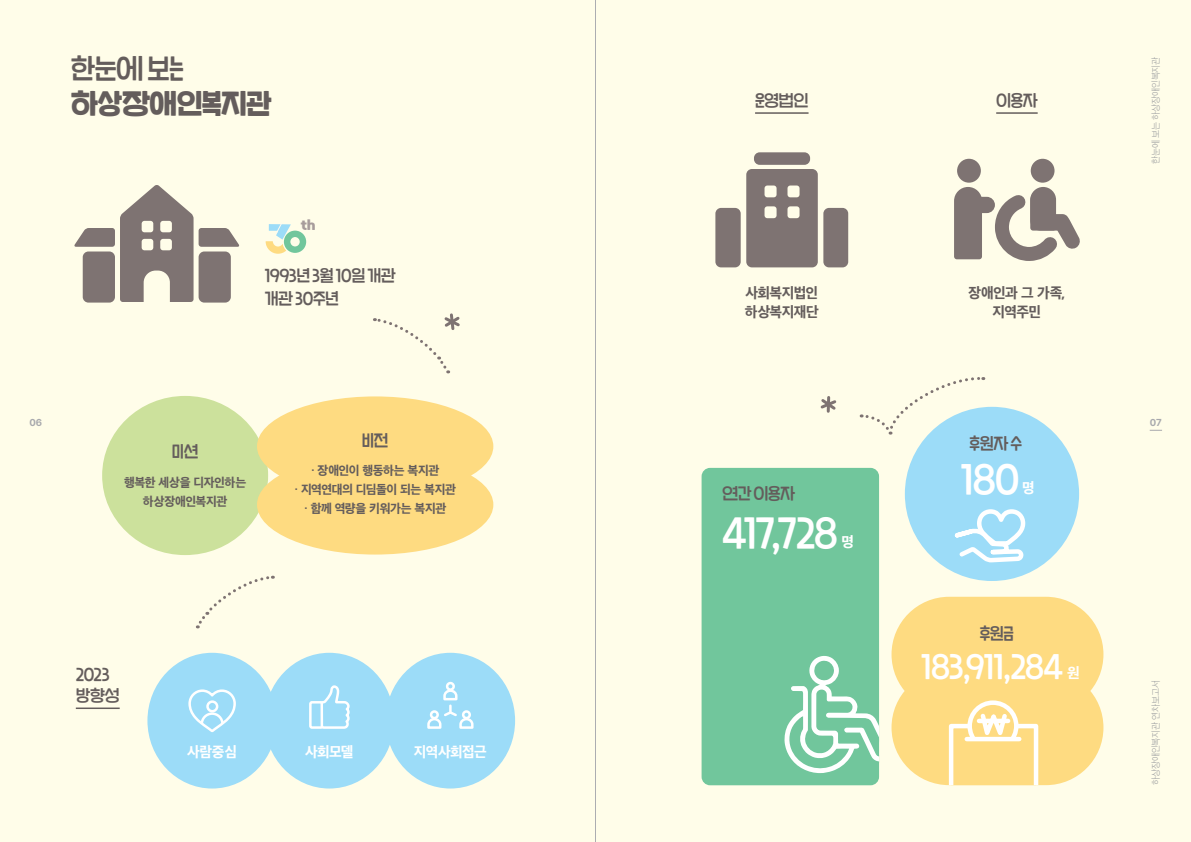
<style>
.page{position:relative;width:1191px;height:842px;background:#fffde9}
.page>*{position:absolute;margin:0;border:0;box-sizing:border-box;transform-origin:0 0}
.t1{font:40px "SD Hoyoyo 2 c Rg";letter-spacing:-.045em;color:#fff}
.t2{font:39px "SD Hoyoyo 2 c Rg";color:#fff}
.t3{font:32px "SD Hoyoyo 2 c Rg";letter-spacing:-.035em;color:#fff}
.t4{font:29px/34.8px "SD Hoyoyo 2 e Hv";letter-spacing:-.02em;color:#645d5c}
.t5{font:17px "SD Hoyoyo 2 c Rg";letter-spacing:-.025em;color:#645d5c}
.t6{font:14px/19px "SD Gothic Neoa Uni h Eb";letter-spacing:-.04em;color:#645d5c;text-align:center}
.t7{font:14px "SD Gothic Neoa Uni h Eb";letter-spacing:-.04em;color:#fff}
.t8{font:13.1px "SD Hoyoyo 2 e Hv";color:#a79c9b;scale:1.2 1}
.t9{font:12px "SD Gothic Neoa Uni h Eb";letter-spacing:-.035em;color:#645d5c}
.t10{font:700 10px "Pretendard";color:#a8a9ad}
.t11{font:9px "SD Gothic Neoa Uni b Ul";letter-spacing:-.035em;color:#989a9d}
.s1{font-family:"SD Hoyoyo 2 c Rg"}
</style>
<div class="page">
<div style="left:701px;top:468px;width:178px;height:317px;background:#71c69c;border-radius:9px"></div>
<svg style="left:784px;top:468px;width:95px;height:317px"></svg>
<div style="left:257px;top:455px;width:236px;height:99px;background:#fedb81;border-radius:50%"></div>
<div style="left:257px;top:396px;width:236px;height:100px;background:#fedb81;border-radius:50%"></div>
<hr style="left:996px;top:112px;width:41px;height:2px;background:#645d5c">
<div style="left:891px;top:597px;width:212px;height:115px;background:#fedb81;border-radius:58px"></div>
<div style="left:891px;top:670px;width:212px;height:115px;background:#fedb81;border-radius:58px"></div>
<svg style="left:949px;top:700px;width:89px;height:85px"></svg>
<hr style="left:979px;top:719px;width:29px;height:4px;background:#fff">
<svg style="left:374px;top:313px;width:86px;height:60px"></svg>
<div style="left:746px;top:169px;width:72px;height:98px;background:#7e7372;border-radius:6px"></div>
<div style="left:823px;top:208px;width:25px;height:59px;background:#7e7372;border-radius:6px"></div>
<div style="left:754px;top:152px;width:56px;height:13px;background:#7e7372;border-radius:6px"></div>
<div style="left:715px;top:208px;width:25px;height:59px;background:#7e7372;border-radius:6px"></div>
<div style="left:764px;top:185px;width:12px;height:12px;background:#fffde9;border-radius:3px"></div>
<div style="left:764px;top:206px;width:12px;height:12px;background:#fffde9;border-radius:3px"></div>
<div style="left:787px;top:185px;width:12px;height:12px;background:#fffde9;border-radius:3px"></div>
<div style="left:787px;top:206px;width:12px;height:12px;background:#fffde9;border-radius:3px"></div>
<hr style="left:755px;top:112px;width:53px;height:2px;background:#645d5c">
<div style="left:905px;top:407px;width:174px;height:174px;background:#9cdcf8;border-radius:50%"></div>
<svg style="left:954px;top:509px;width:72px;height:54px"></svg>
<svg style="left:820px;top:396px;width:17px;height:17px"></svg>
<svg style="left:861px;top:377px;width:122px;height:58px"></svg>
<div style="left:1030px;top:159px;width:24px;height:24px;background:#7e7372;border-radius:50%"></div>
<div style="left:957px;top:159px;width:24px;height:24px;background:#7e7372;border-radius:50%"></div>
<svg style="left:954px;top:187px;width:126px;height:74px"></svg>
<div style="left:265px;top:653px;width:129px;height:135px;background:#9cdcf8;border-radius:50%"></div>
<div style="left:386px;top:653px;width:129px;height:135px;background:#9cdcf8;border-radius:50%"></div>
<svg style="left:74px;top:185px;width:277px;height:604px"></svg>
<div style="left:446px;top:682px;width:9px;height:9px;border:2px solid #fff;border-radius:50%"></div>
<svg style="left:427px;top:688px;width:47px;height:41px"></svg>
<svg style="left:1149px;top:430px;width:13px;height:1px"></svg>
<hr style="left:595px;top:0;width:1px;height:842px;background:#acadb1">
<p class="t4" style="left:71px;top:51px;width:202px"><span class="s1">한눈에 보는 </span>하상장애인복지관</p>
<p class="t8" style="left:301px;top:215px;width:14px">th</p>
<p class="t5" style="left:265px;top:263px;width:132px">1993년 3월 10일 개관</p>
<p class="t5" style="left:265px;top:286px;width:75px">개관 30주년</p>
<p class="t5" style="left:755px;top:89px;width:55px">운영법인</p>
<p class="t5" style="left:996px;top:89px;width:43px">이용자</p>
<p class="t6" style="left:745px;top:283px;width:74px">사회복지법인</p>
<p class="t6" style="left:745px;top:302px;width:75px">하상복지재단</p>
<p class="t6" style="left:968px;top:283px;width:98px">장애인과 그 가족, 지역주민</p>
<p class="t11" style="left:1151px;top:164px;width:109px;rotate:-90deg">한눈에 보는 하상장애인복지관</p>
<p class="t10" style="left:29px;top:415px;width:14px">06</p>
<p class="t10" style="left:1150px;top:415px;width:13px">07</p>
<p class="t5" style="left:172px;top:440px;width:28px">미션</p>
<p class="t9" style="left:124px;top:477px;width:124px">행복한 세상을 디자인하는</p>
<p class="t9" style="left:143px;top:496px;width:86px">하상장애인복지관</p>
<p class="t5" style="left:362px;top:428px;width:28px">비전</p>
<p class="t9" style="left:311px;top:465px;width:130px">· 장애인이 행동하는 복지관</p>
<p class="t9" style="left:294px;top:484px;width:163px">· 지역연대의 디딤돌이 되는 복지관</p>
<p class="t9" style="left:304px;top:503px;width:144px">· 함께 역량을 키워가는 복지관</p>
<p class="t5" style="left:722px;top:482px;width:74px">연간 이용자</p>
<p class="t1" style="left:722px;top:505px;width:117px">417,728</p>
<p class="t7" style="left:841px;top:534px;width:14px">명</p>
<p class="t5" style="left:969px;top:431px;width:54px">후원자 수</p>
<p class="t2" style="left:961px;top:452px;width:60px">180</p>
<p class="t7" style="left:1022px;top:481px;width:14px">명</p>
<p class="t5" style="left:979px;top:622px;width:36px">후원금</p>
<p class="t3" style="left:921px;top:644px;width:144px">183,911,284</p>
<p class="t7" style="left:1067px;top:665px;width:14px">원</p>
<p class="t5" style="left:76px;top:663px;width:35px">2023</p>
<p class="t5" style="left:76px;top:684px;width:45px">방향성</p>
<p class="t11" style="left:1151px;top:785px;width:107px;rotate:-90deg">하상장애인복지관 연차보고서</p>
<p class="t7" style="left:187px;top:744px;width:51px">사람중심</p>
<p class="t7" style="left:305px;top:744px;width:50px">사회모델</p>
<p class="t7" style="left:414px;top:744px;width:74px">지역사회접근</p>
</div>
